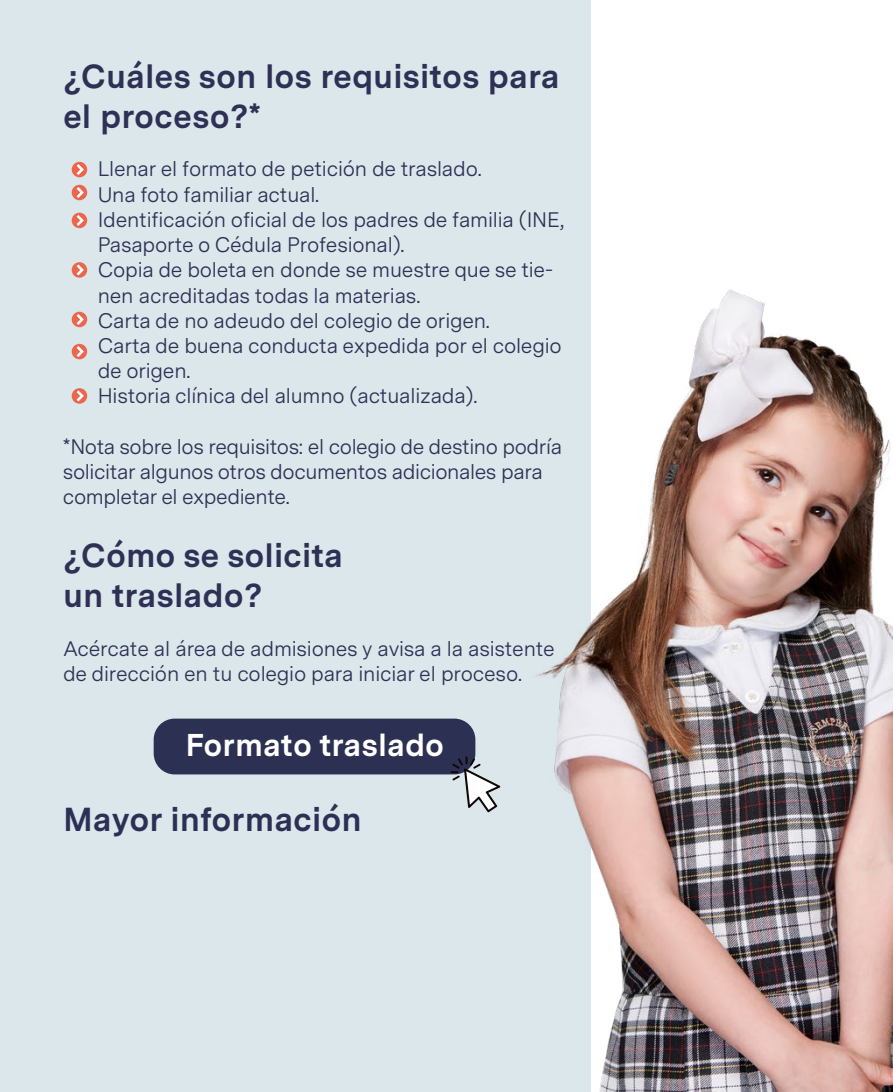
<style>
.page{position:relative;width:893px;height:1092px;background:#fff}
.page>*{position:absolute;margin:0;border:0;box-sizing:border-box;transform-origin:0 0}
.t1{font:700 33.25px/39.9px "Messina Sans";color:#2f3055}
.t2{font:700 33.25px "Messina Sans";color:#2d3055}
.t3{font:700 31.5px "Messina Sans";color:#fff}
.t4{font:21px/25.2px "Messina Sans";letter-spacing:-.01em;color:#2f3055}
</style>
<div class="page">
<div style="left:0;top:0;width:591px;height:1091px;background:#dce7eb"></div>
<div style="left:72px;top:162px;width:15px;height:15px;background:#ec654d;border-radius:50%"></div>
<svg style="left:77px;top:164px;width:7px;height:11px"></svg>
<div style="left:72px;top:185px;width:15px;height:15px;background:#ec654d;border-radius:50%"></div>
<svg style="left:77px;top:187px;width:7px;height:11px"></svg>
<div style="left:72px;top:213px;width:15px;height:15px;background:#ec654d;border-radius:50%"></div>
<svg style="left:77px;top:215px;width:7px;height:11px"></svg>
<svg style="left:72px;top:262px;width:15px;height:16px"></svg>
<svg style="left:77px;top:264px;width:7px;height:11px"></svg>
<div style="left:72px;top:312px;width:15px;height:15px;background:#ec654d;border-radius:50%"></div>
<svg style="left:77px;top:314px;width:7px;height:11px"></svg>
<div style="left:72px;top:344px;width:15px;height:15px;background:#ec654d;border-radius:50%"></div>
<svg style="left:77px;top:346px;width:7px;height:11px"></svg>
<div style="left:72px;top:388px;width:15px;height:15px;background:#ec654d;border-radius:50%"></div>
<svg style="left:77px;top:390px;width:7px;height:11px"></svg>
<img style="left:536px;top:289px;width:357px;height:802px">
<div style="left:154px;top:718px;width:321px;height:56px;background:#2c3053;border-radius:21px"></div>
<svg style="left:450px;top:756px;width:50px;height:56px"></svg>
<h1 class="t1" style="left:63px;top:55px;width:498px">¿Cuáles son los requisitos para el proceso?*</h1>
<p class="t4" style="left:98px;top:156px;width:468px">Llenar el formato de petición de traslado.<br>Una foto familiar actual.<br>Identificación oficial de los padres de familia (INE, Pasaporte o Cédula Profesional).<br>Copia de boleta en donde se muestre que se tie&shy;nen acreditadas todas la materias.<br>Carta de no adeudo del colegio de origen.<br>Carta de buena conducta expedida por el colegio de origen.<br>Historia clínica del alumno (actualizada).</p>
<p class="t4" style="left:63px;top:433px;width:501px">*Nota sobre los requisitos: el colegio de destino podría solicitar algunos otros documentos adicionales para completar el expediente.</p>
<h1 class="t1" style="left:63px;top:534px;width:282px">¿Cómo se solicita un traslado?</h1>
<p class="t4" style="left:63px;top:635px;width:493px">Acércate al área de admisiones y avisa a la asistente de dirección en tu colegio para iniciar el proceso.</p>
<h2 class="t3" style="left:186px;top:721px;width:260px">Formato traslado</h2>
<h1 class="t2" style="left:63px;top:794px;width:300px">Mayor información</h1>
</div>
